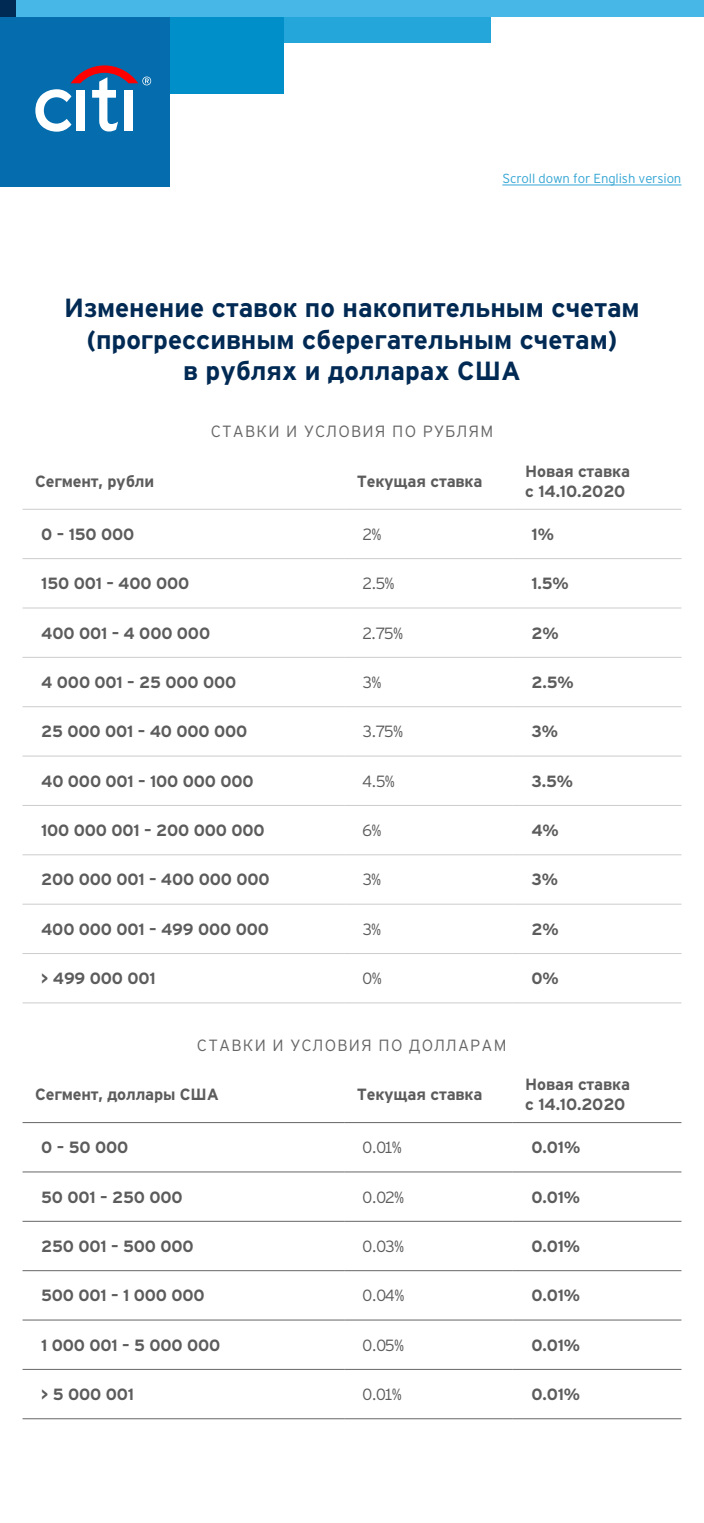
<style>
.page{position:relative;width:704px;height:1523px;background:#fff}
.page>*{position:absolute;margin:0;border:0;box-sizing:border-box;transform-origin:0 0}
.t1{font:700 26.25px/31.2px "Interstate Cyr";color:#002a54;text-align:center}
.t2{font:700 16.25px/20px "Interstate Cyr";letter-spacing:-.01em;color:#5c5c5c}
.t3{font:16.25px "Interstate Light Cyr";letter-spacing:-.01em;color:#5c5c5c}
.t4{font:16.25px "Interstate Light Cyr";letter-spacing:.075em;color:#666}
.t5{font:13.12px "Interstate Light Cyr";letter-spacing:-.01em;color:#33a5d4}
</style>
<div class="page">
<hr style="left:22px;top:558px;width:322px;height:1px;background:#ccc">
<hr style="left:344px;top:558px;width:168px;height:1px;background:#ccc">
<hr style="left:512px;top:558px;width:169px;height:1px;background:#ccc">
<hr style="left:22px;top:607px;width:322px;height:1px;background:#ccc">
<hr style="left:344px;top:607px;width:168px;height:1px;background:#ccc">
<hr style="left:512px;top:607px;width:169px;height:1px;background:#ccc">
<hr style="left:22px;top:657px;width:322px;height:1px;background:#ccc">
<hr style="left:344px;top:657px;width:168px;height:1px;background:#ccc">
<hr style="left:512px;top:657px;width:169px;height:1px;background:#ccc">
<hr style="left:22px;top:706px;width:322px;height:1px;background:#ccc">
<hr style="left:344px;top:706px;width:168px;height:1px;background:#ccc">
<hr style="left:512px;top:706px;width:169px;height:1px;background:#ccc">
<hr style="left:22px;top:756px;width:322px;height:1px;background:#ccc">
<hr style="left:344px;top:756px;width:168px;height:1px;background:#ccc">
<hr style="left:512px;top:756px;width:169px;height:1px;background:#ccc">
<hr style="left:22px;top:805px;width:322px;height:1px;background:#ccc">
<hr style="left:344px;top:805px;width:168px;height:1px;background:#ccc">
<hr style="left:512px;top:805px;width:169px;height:1px;background:#ccc">
<hr style="left:22px;top:854px;width:322px;height:1px;background:#ccc">
<hr style="left:344px;top:854px;width:168px;height:1px;background:#ccc">
<hr style="left:512px;top:854px;width:169px;height:1px;background:#ccc">
<hr style="left:22px;top:904px;width:322px;height:1px;background:#ccc">
<hr style="left:344px;top:904px;width:168px;height:1px;background:#ccc">
<hr style="left:512px;top:904px;width:169px;height:1px;background:#ccc">
<hr style="left:22px;top:953px;width:322px;height:1px;background:#ccc">
<hr style="left:344px;top:953px;width:168px;height:1px;background:#ccc">
<hr style="left:512px;top:953px;width:169px;height:1px;background:#ccc">
<hr style="left:22px;top:509px;width:322px;height:1px;background:#ccc">
<hr style="left:344px;top:509px;width:168px;height:1px;background:#ccc">
<hr style="left:512px;top:509px;width:169px;height:1px;background:#ccc">
<hr style="left:22px;top:1002px;width:322px;height:1px;background:#ccc">
<hr style="left:344px;top:1002px;width:168px;height:1px;background:#ccc">
<hr style="left:512px;top:1002px;width:169px;height:1px;background:#ccc">
<hr style="left:22px;top:1171px;width:322px;height:1px;background:#666">
<hr style="left:344px;top:1171px;width:168px;height:1px;background:#666">
<hr style="left:512px;top:1171px;width:169px;height:1px;background:#666">
<hr style="left:22px;top:1221px;width:322px;height:1px;background:#666">
<hr style="left:344px;top:1221px;width:168px;height:1px;background:#666">
<hr style="left:512px;top:1221px;width:169px;height:1px;background:#666">
<hr style="left:22px;top:1270px;width:322px;height:1px;background:#666">
<hr style="left:344px;top:1270px;width:168px;height:1px;background:#666">
<hr style="left:512px;top:1270px;width:169px;height:1px;background:#666">
<hr style="left:22px;top:1319px;width:322px;height:1px;background:#666">
<hr style="left:344px;top:1319px;width:168px;height:1px;background:#666">
<hr style="left:512px;top:1319px;width:169px;height:1px;background:#666">
<hr style="left:22px;top:1369px;width:322px;height:1px;background:#666">
<hr style="left:344px;top:1369px;width:168px;height:1px;background:#666">
<hr style="left:512px;top:1369px;width:169px;height:1px;background:#666">
<hr style="left:22px;top:1122px;width:322px;height:1px;background:#666">
<hr style="left:344px;top:1122px;width:168px;height:1px;background:#666">
<hr style="left:512px;top:1122px;width:169px;height:1px;background:#666">
<hr style="left:22px;top:1418px;width:322px;height:1px;background:#666">
<hr style="left:344px;top:1418px;width:168px;height:1px;background:#666">
<hr style="left:512px;top:1418px;width:169px;height:1px;background:#666">
<div style="left:0;top:0;width:17px;height:17px;background:#002a54"></div>
<div style="left:17px;top:0;width:686px;height:17px;background:#46b7e6"></div>
<div style="left:284px;top:17px;width:206px;height:25px;background:#25a6da"></div>
<div style="left:169px;top:17px;width:115px;height:76px;background:#008fc9"></div>
<div style="left:0;top:17px;width:169px;height:169px;background:#056dae"></div>
<svg style="left:35px;top:65px;width:116px;height:67px"></svg>
<hr style="left:502px;top:185px;width:179px;height:1px;background:#33a5d4">
<p class="t5" style="left:502px;top:171px;width:180px">Scroll down for English version</p>
<h1 class="t1" style="left:64px;top:292px;width:576px">Изменение ставок по накопительным счетам (прогрессивным сберегательным счетам)<br>в рублях и долларах США</h1>
<p class="t4" style="left:210px;top:423px;width:284px">СТАВКИ И УСЛОВИЯ ПО РУБЛЯМ</p>
<p class="t2" style="left:35px;top:471px;width:121px">Сегмент, рубли</p>
<p class="t2" style="left:356px;top:471px;width:127px">Текущая ставка</p>
<p class="t2" style="left:525px;top:461px;width:106px">Новая ставка с 14.10.2020</p>
<p class="t2" style="left:41px;top:524px;width:94px">0 – 150 000</p>
<p class="t3" style="left:362px;top:525px;width:20px">2%</p>
<p class="t2" style="left:531px;top:524px;width:24px">1%</p>
<p class="t2" style="left:41px;top:573px;width:149px">150 001 – 400 000</p>
<p class="t3" style="left:362px;top:574px;width:33px">2.5%</p>
<p class="t2" style="left:531px;top:573px;width:39px">1.5%</p>
<p class="t2" style="left:41px;top:623px;width:170px">400 001 – 4 000 000</p>
<p class="t3" style="left:362px;top:624px;width:42px">2.75%</p>
<p class="t2" style="left:531px;top:623px;width:29px">2%</p>
<p class="t2" style="left:41px;top:672px;width:196px">4 000 001 – 25 000 000</p>
<p class="t3" style="left:362px;top:673px;width:20px">3%</p>
<p class="t2" style="left:531px;top:672px;width:44px">2.5%</p>
<p class="t2" style="left:41px;top:721px;width:207px">25 000 001 – 40 000 000</p>
<p class="t3" style="left:362px;top:722px;width:42px">3.75%</p>
<p class="t2" style="left:531px;top:721px;width:28px">3%</p>
<p class="t2" style="left:41px;top:771px;width:214px">40 000 001 – 100 000 000</p>
<p class="t3" style="left:362px;top:772px;width:34px">4.5%</p>
<p class="t2" style="left:531px;top:771px;width:43px">3.5%</p>
<p class="t2" style="left:41px;top:820px;width:225px">100 000 001 – 200 000 000</p>
<p class="t3" style="left:362px;top:821px;width:20px">6%</p>
<p class="t2" style="left:531px;top:820px;width:29px">4%</p>
<p class="t2" style="left:41px;top:869px;width:230px">200 000 001 – 400 000 000</p>
<p class="t3" style="left:362px;top:870px;width:20px">3%</p>
<p class="t2" style="left:531px;top:869px;width:28px">3%</p>
<p class="t2" style="left:41px;top:919px;width:229px">400 000 001 – 499 000 000</p>
<p class="t3" style="left:362px;top:920px;width:20px">3%</p>
<p class="t2" style="left:531px;top:919px;width:29px">2%</p>
<p class="t2" style="left:41px;top:968px;width:116px">&gt; 499 000 001</p>
<p class="t3" style="left:362px;top:969px;width:20px">0%</p>
<p class="t2" style="left:531px;top:968px;width:29px">0%</p>
<p class="t4" style="left:197px;top:1036px;width:311px">СТАВКИ И УСЛОВИЯ ПО ДОЛЛАРАМ</p>
<p class="t2" style="left:35px;top:1084px;width:185px">Сегмент, доллары США</p>
<p class="t2" style="left:356px;top:1084px;width:127px">Текущая ставка</p>
<p class="t2" style="left:525px;top:1074px;width:106px">Новая ставка с 14.10.2020</p>
<p class="t2" style="left:41px;top:1137px;width:88px">0 – 50 000</p>
<p class="t3" style="left:362px;top:1138px;width:41px">0.01%</p>
<p class="t2" style="left:531px;top:1137px;width:50px">0.01%</p>
<p class="t2" style="left:41px;top:1186px;width:143px">50 001 – 250 000</p>
<p class="t3" style="left:362px;top:1187px;width:43px">0.02%</p>
<p class="t2" style="left:531px;top:1186px;width:50px">0.01%</p>
<p class="t2" style="left:41px;top:1236px;width:154px">250 001 – 500 000</p>
<p class="t3" style="left:362px;top:1237px;width:43px">0.03%</p>
<p class="t2" style="left:531px;top:1236px;width:50px">0.01%</p>
<p class="t2" style="left:41px;top:1285px;width:165px">500 001 – 1 000 000</p>
<p class="t3" style="left:362px;top:1286px;width:43px">0.04%</p>
<p class="t2" style="left:531px;top:1285px;width:50px">0.01%</p>
<p class="t2" style="left:41px;top:1334px;width:180px">1 000 001 – 5 000 000</p>
<p class="t3" style="left:362px;top:1336px;width:43px">0.05%</p>
<p class="t2" style="left:531px;top:1334px;width:50px">0.01%</p>
<p class="t2" style="left:41px;top:1384px;width:94px">&gt; 5 000 001</p>
<p class="t3" style="left:362px;top:1385px;width:41px">0.01%</p>
<p class="t2" style="left:531px;top:1384px;width:50px">0.01%</p>
</div>
